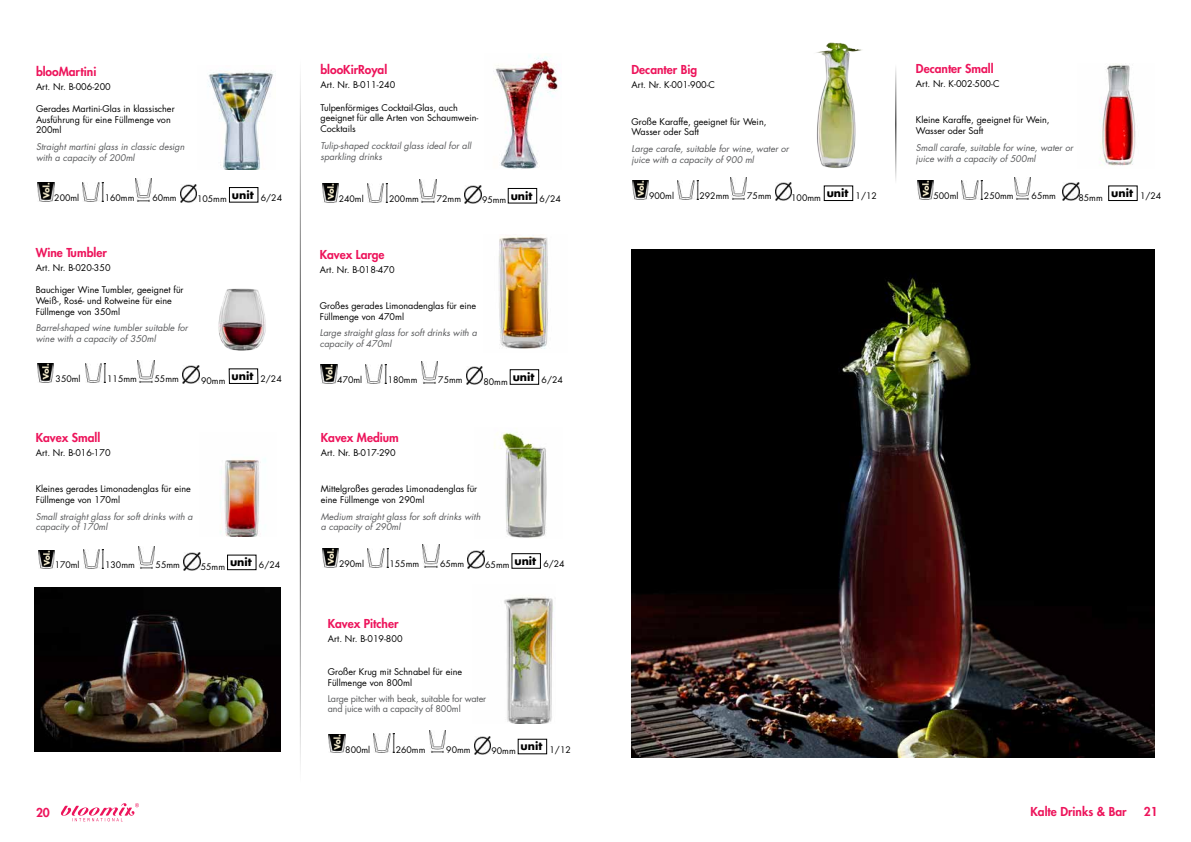
<style>
.page{position:relative;width:1191px;height:842px;background:#fff}
.page>*{position:absolute;margin:0;border:0;box-sizing:border-box;transform-origin:0 0}
.t1{font:800 12px "Futura Std";color:#ed145b}
.t2{font:9px/10.8px "Futura Std";color:#000}
.t3{font:italic 9px/10.8px "Futura Std";color:#58595b}
.t4{font:9px/10.8px "Futura Std";letter-spacing:-.015em;color:#58595b}
.t5{font:8.8px "Futura Std";color:#000}
</style>
<div class="page">
<img style="left:631px;top:250px;width:524px;height:507px">
<svg style="left:61px;top:803px;width:78px;height:18px"></svg>
<hr style="left:300px;top:59px;width:1px;height:724px;background:#000">
<img style="left:917px;top:181px;width:16px;height:19px">
<img style="left:962px;top:181px;width:20px;height:19px">
<img style="left:1100px;top:64px;width:36px;height:102px">
<img style="left:1014px;top:177px;width:16px;height:23px">
<img style="left:1062px;top:183px;width:17px;height:18px">
<div style="left:1108px;top:185px;width:29px;height:16px;border:1px solid #000"></div>
<img style="left:632px;top:181px;width:17px;height:19px">
<img style="left:816px;top:42px;width:46px;height:126px">
<img style="left:677px;top:181px;width:21px;height:19px">
<img style="left:730px;top:177px;width:16px;height:23px">
<img style="left:775px;top:183px;width:16px;height:18px">
<div style="left:823px;top:185px;width:30px;height:16px;border:1px solid #000"></div>
<img style="left:218px;top:288px;width:48px;height:63px">
<img style="left:37px;top:364px;width:17px;height:19px">
<img style="left:85px;top:364px;width:21px;height:19px">
<img style="left:138px;top:360px;width:16px;height:23px">
<img style="left:183px;top:366px;width:16px;height:18px">
<div style="left:229px;top:368px;width:29px;height:16px;border:1px solid #000"></div>
<img style="left:321px;top:365px;width:16px;height:18px">
<img style="left:366px;top:364px;width:20px;height:19px">
<img style="left:421px;top:361px;width:16px;height:22px">
<img style="left:466px;top:367px;width:17px;height:18px">
<div style="left:509px;top:369px;width:30px;height:16px;border:1px solid #000"></div>
<img style="left:498px;top:237px;width:50px;height:112px">
<img style="left:504px;top:596px;width:50px;height:127px">
<img style="left:329px;top:734px;width:16px;height:19px">
<img style="left:374px;top:734px;width:20px;height:19px">
<img style="left:429px;top:730px;width:16px;height:23px">
<img style="left:474px;top:736px;width:17px;height:18px">
<hr style="left:895px;top:63px;width:1px;height:121px;background:#000">
<img style="left:220px;top:459px;width:46px;height:77px">
<img style="left:38px;top:550px;width:16px;height:19px">
<img style="left:83px;top:550px;width:21px;height:19px">
<img style="left:139px;top:546px;width:16px;height:23px">
<img style="left:184px;top:552px;width:16px;height:18px">
<div style="left:227px;top:555px;width:29px;height:15px;border:1px solid #000"></div>
<img style="left:494px;top:432px;width:53px;height:106px">
<img style="left:322px;top:549px;width:17px;height:18px">
<img style="left:367px;top:548px;width:21px;height:19px">
<img style="left:423px;top:545px;width:16px;height:22px">
<img style="left:468px;top:551px;width:16px;height:18px">
<div style="left:511px;top:553px;width:30px;height:16px;border:1px solid #000"></div>
<img style="left:493px;top:55px;width:68px;height:114px">
<img style="left:322px;top:183px;width:16px;height:19px">
<img style="left:367px;top:183px;width:21px;height:19px">
<img style="left:420px;top:180px;width:16px;height:22px">
<img style="left:465px;top:185px;width:16px;height:18px">
<div style="left:508px;top:188px;width:29px;height:16px;border:1px solid #000"></div>
<img style="left:208px;top:70px;width:65px;height:100px">
<img style="left:38px;top:182px;width:16px;height:19px">
<img style="left:83px;top:182px;width:20px;height:19px">
<img style="left:135px;top:179px;width:17px;height:22px">
<img style="left:180px;top:185px;width:17px;height:17px">
<div style="left:229px;top:187px;width:29px;height:16px;border:1px solid #000"></div>
<img style="left:34px;top:587px;width:247px;height:164px">
<h1 class="t1" style="left:36px;top:64px;width:62px">blooMartini</h1>
<p class="t2" style="left:36px;top:81px;width:76px">Art. Nr. B-006-200</p>
<p class="t2" style="left:36px;top:103px;width:140px">Gerades Martini-Glas in klassischer<br>Ausführung für eine Füllmenge von<br>200ml</p>
<p class="t3" style="left:36px;top:141px;width:150px">Straight martini glass in classic design with a capacity of 200ml</p>
<p class="t5" style="left:54px;top:192px;width:26px">200ml</p>
<p class="t5" style="left:105px;top:192px;width:31px">160mm</p>
<p class="t5" style="left:152px;top:192px;width:26px">60mm</p>
<p class="t5" style="left:197px;top:194px;width:87px">105mm <sup>unit</sup> 6/24</p>
<h1 class="t1" style="left:36px;top:245px;width:73px">Wine Tumbler</h1>
<p class="t2" style="left:36px;top:263px;width:76px">Art. Nr. B-020-350</p>
<p class="t2" style="left:36px;top:285px;width:149px">Bauchiger Wine Tumbler, geeignet für<br>Weiß-, Rosé- und Rotweine für eine<br>Füllmenge von 350ml</p>
<p class="t3" style="left:36px;top:323px;width:154px">Barrel-shaped wine tumbler suitable for wine with a capacity of 350ml</p>
<p class="t5" style="left:56px;top:373px;width:26px">350ml</p>
<p class="t5" style="left:107px;top:373px;width:31px">115mm</p>
<p class="t5" style="left:154px;top:373px;width:26px">55mm</p>
<p class="t5" style="left:201px;top:374px;width:82px">90mm <sup>unit</sup> 2/24</p>
<h1 class="t1" style="left:36px;top:430px;width:66px">Kavex Small</h1>
<p class="t2" style="left:36px;top:448px;width:76px">Art. Nr. B-016-170</p>
<p class="t2" style="left:36px;top:484px;width:157px">Kleines gerades Limonadenglas für eine<br>Füllmenge von 170ml</p>
<p class="t3" style="left:36px;top:511px;width:158px">Small straight glass for soft drinks with a capacity of 170ml</p>
<p class="t5" style="left:55px;top:560px;width:26px">170ml</p>
<p class="t5" style="left:105px;top:560px;width:31px">130mm</p>
<p class="t5" style="left:156px;top:560px;width:26px">55mm</p>
<p class="t5" style="left:201px;top:560px;width:81px">55mm <sup>unit</sup> 6/24</p>
<h1 class="t1" style="left:320px;top:62px;width:68px">blooKirRoyal</h1>
<p class="t2" style="left:320px;top:80px;width:76px">Art. Nr. B-011-240</p>
<p class="t2" style="left:320px;top:102px;width:159px">Tulpenförmiges Cocktail-Glas, auch geeignet für alle Arten von Schaumwein-<br>Cocktails</p>
<p class="t3" style="left:320px;top:140px;width:152px">Tulip-shaped cocktail glass ideal for all sparkling drinks</p>
<p class="t5" style="left:339px;top:193px;width:26px">240ml</p>
<p class="t5" style="left:389px;top:193px;width:31px">200mm</p>
<p class="t5" style="left:437px;top:193px;width:26px">72mm</p>
<p class="t5" style="left:482px;top:194px;width:80px">95mm <sup>unit</sup> 6/24</p>
<h1 class="t1" style="left:320px;top:247px;width:66px">Kavex Large</h1>
<p class="t2" style="left:320px;top:264px;width:76px">Art. Nr. B-018-470</p>
<p class="t2" style="left:320px;top:300px;width:158px">Großes gerades Limonadenglas für eine<br>Füllmenge von 470ml</p>
<p class="t3" style="left:320px;top:327px;width:159px">Large straight glass for soft drinks with a capacity of 470ml</p>
<p class="t5" style="left:337px;top:374px;width:26px">470ml</p>
<p class="t5" style="left:388px;top:374px;width:31px">180mm</p>
<p class="t5" style="left:438px;top:374px;width:26px">75mm</p>
<p class="t5" style="left:483px;top:375px;width:81px">80mm <sup>unit</sup> 6/24</p>
<h1 class="t1" style="left:321px;top:430px;width:80px">Kavex Medium</h1>
<p class="t2" style="left:321px;top:447px;width:76px">Art. Nr. B-017-290</p>
<p class="t2" style="left:321px;top:484px;width:158px">Mittelgroßes gerades Limonadenglas für eine Füllmenge von 290ml</p>
<p class="t3" style="left:321px;top:511px;width:161px">Medium straight glass for soft drinks with a capacity of 290ml</p>
<p class="t5" style="left:339px;top:558px;width:26px">290ml</p>
<p class="t5" style="left:389px;top:558px;width:31px">155mm</p>
<p class="t5" style="left:440px;top:558px;width:26px">65mm</p>
<p class="t5" style="left:485px;top:559px;width:81px">65mm <sup>unit</sup> 6/24</p>
<h1 class="t1" style="left:328px;top:616px;width:72px">Kavex Pitcher</h1>
<p class="t2" style="left:328px;top:634px;width:76px">Art. Nr. B-019-800</p>
<p class="t2" style="left:328px;top:666px;width:136px">Großer Krug mit Schnabel für eine<br>Füllmenge von 800ml</p>
<p class="t4" style="left:328px;top:693px;width:160px">Large pitcher with beak, suitable for water and juice with a capacity of 800ml</p>
<p class="t5" style="left:345px;top:744px;width:26px">800ml</p>
<p class="t5" style="left:396px;top:744px;width:31px">260mm</p>
<p class="t5" style="left:446px;top:744px;width:26px">90mm</p>
<p class="t5" style="left:491px;top:744px;width:81px">90mm <sup>unit</sup> 1/12</p>
<h1 class="t1" style="left:916px;top:61px;width:79px">Decanter Small</h1>
<p class="t2" style="left:916px;top:79px;width:85px">Art. Nr. K-002-500-C</p>
<p class="t2" style="left:916px;top:115px;width:135px">Kleine Karaffe, geeignet für Wein,<br>Wasser oder Saft</p>
<p class="t3" style="left:916px;top:142px;width:159px">Small carafe, suitable for wine, water or juice with a capacity of 500ml</p>
<h1 class="t1" style="left:631px;top:62px;width:67px">Decanter Big</h1>
<p class="t2" style="left:631px;top:80px;width:85px">Art. Nr. K-001-900-C</p>
<p class="t2" style="left:631px;top:116px;width:136px">Große Karaffe, geeignet für Wein,<br>Wasser oder Saft</p>
<p class="t3" style="left:631px;top:143px;width:159px">Large carafe, suitable for wine, water or juice with a capacity of 900 ml</p>
<p class="t5" style="left:699px;top:190px;width:31px">292mm</p>
<p class="t5" style="left:747px;top:190px;width:26px">75mm</p>
<p class="t5" style="left:791px;top:192px;width:87px">100mm <sup>unit</sup> 1/12</p>
<p class="t5" style="left:649px;top:190px;width:26px">900ml</p>
<p class="t5" style="left:1031px;top:190px;width:26px">65mm</p>
<p class="t5" style="left:1078px;top:191px;width:84px">85mm <sup>unit</sup> 1/24</p>
<p class="t5" style="left:933px;top:190px;width:26px">500ml</p>
<p class="t5" style="left:984px;top:190px;width:31px">250mm</p>
<h1 class="t1" style="left:36px;top:804px;width:15px">20</h1>
<h1 class="t1" style="left:1030px;top:804px;width:97px">Kalte Drinks &amp; Bar</h1>
<h1 class="t1" style="left:1143px;top:804px;width:15px">21</h1>
</div>
